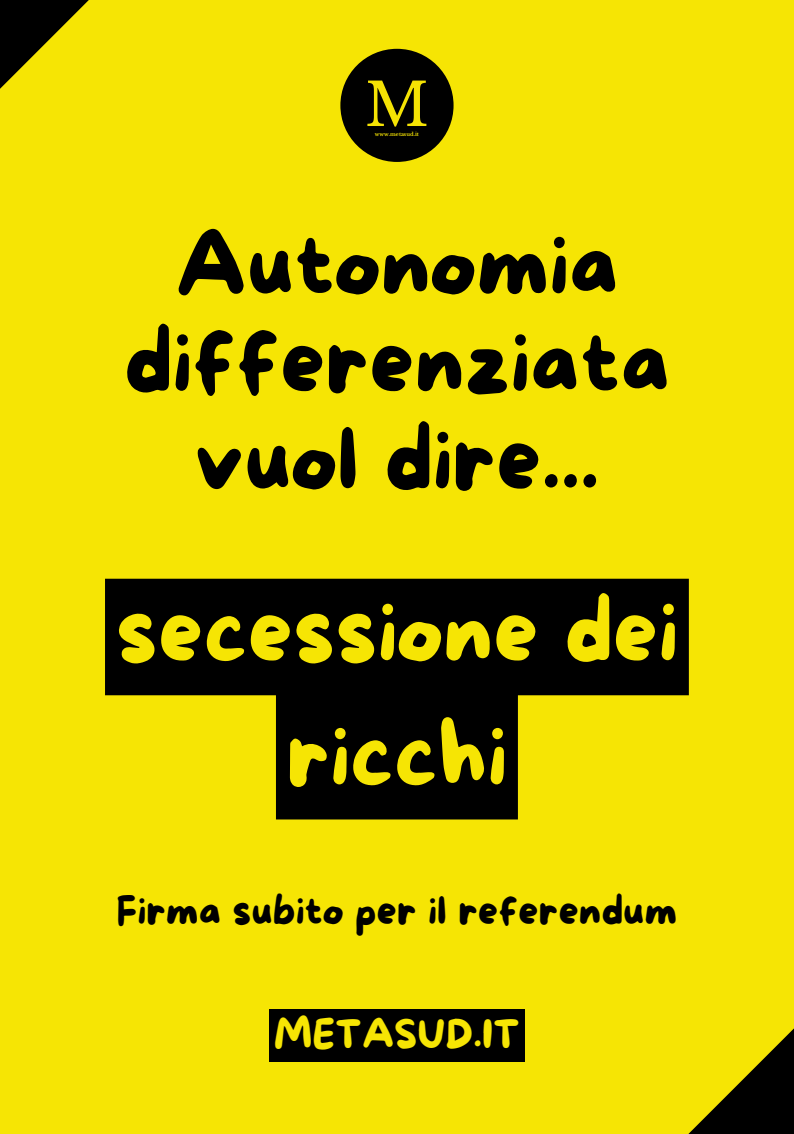
<style>
.page{position:relative;width:794px;height:1134px;background:#f6e504}
.page>*{position:absolute;margin:0;border:0;box-sizing:border-box;transform-origin:0 0}
.t1{font:88.8px/97.5px "More Sugar";color:#000;text-align:center}
.t2{font:88.8px/124.2px "More Sugar";color:#f6e504;text-align:center}
.t3{font:59.04px "Libre Baskerville";color:#f5e304}
.t4{font:40px "More Sugar";color:#000}
.t5{font:40px "More Sugar";color:#f6e504}
.t6{font:700 5.2px "Libre Baskerville";color:#f5e304}
</style>
<div class="page">
<svg style="left:0;top:0;width:89px;height:89px"></svg>
<svg style="left:688px;top:1029px;width:106px;height:105px"></svg>
<div style="left:340px;top:49px;width:113px;height:113px;background:#000;border-radius:50%"></div>
<svg style="left:105px;top:579px;width:584px;height:240px;fill:#000"></svg>
<div style="left:269px;top:1009px;width:256px;height:53px;background:#000"></div>
<p class="t3" style="left:365px;top:69px;width:66px">M</p>
<p class="t6" style="left:375px;top:131px;width:45px">www.metasud.it</p>
<p class="t1" style="left:124px;top:221px;width:547px">Autonomia differenziata vuol dire...</p>
<h1 class="t2" style="left:116px;top:575px;width:564px">secessione dei ricchi</h1>
<h1 class="t4" style="left:117px;top:889px;width:562px">Firma subito per il referendum</h1>
<p class="t5" style="left:274px;top:1012px;width:248px">METASUD.IT</p>
</div>
